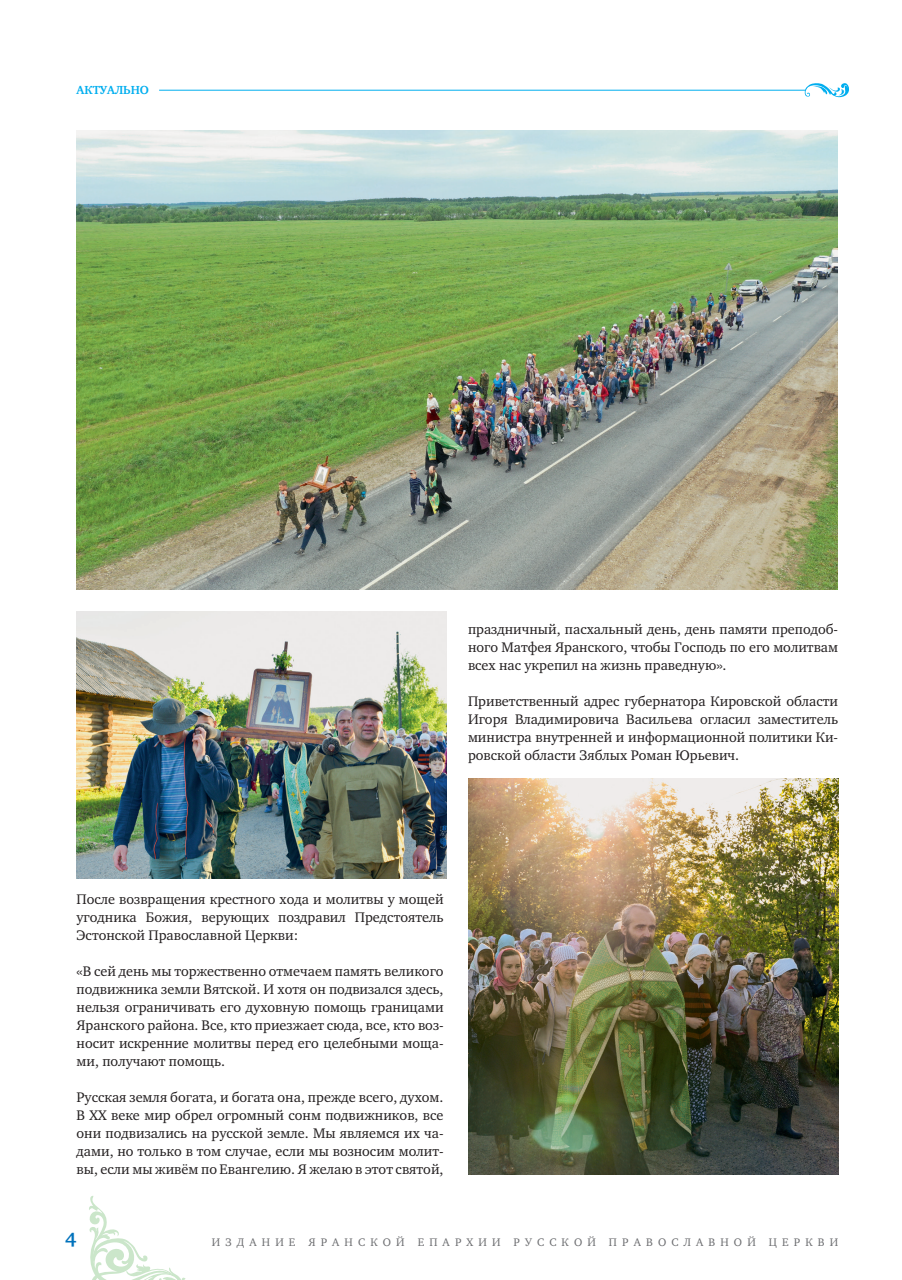
<style>
.page{position:relative;width:902px;height:1280px;background:#fff}
.page>*{position:absolute;margin:0;border:0;box-sizing:border-box;transform-origin:0 0}
.t1{font:700 19.5px "Charter C";color:#0072bc}
.t2{font:14.25px/18px "Charter C";color:#231f20;text-align:justify}
.t3{font:700 12px "Charter C";color:#00aeef}
.t4{font:11.25px "Charter C";letter-spacing:.46em;color:#6c6d70}
</style>
<div class="page">
<hr style="left:159px;top:90px;width:646px;height:1px;background:#00aeef">
<svg style="left:804px;top:83px;width:45px;height:14px"></svg>
<svg style="left:89px;top:1196px;width:97px;height:84px"></svg>
<img style="left:77px;top:130px;width:760px;height:459px">
<img style="left:77px;top:612px;width:369px;height:267px">
<img style="left:468px;top:778px;width:370px;height:396px">
<p class="t3" style="left:77px;top:84px;width:74px">АКТУАЛЬНО</p>
<p class="t2" style="left:468px;top:621px;width:371px">праздничный, пасхальный день, день памяти преподоб&shy;ного Матфея Яранского, чтобы Господь по его молитвам всех нас укрепил на жизнь праведную».</p>
<p class="t2" style="left:468px;top:693px;width:371px">Приветственный адрес губернатора Кировской области Игоря Владимировича Васильева огласил заместитель министра внутренней и информационной политики Ки&shy;ровской области Зяблых Роман Юрьевич.</p>
<p class="t2" style="left:77px;top:891px;width:368px">После возвращения крестного хода и молитвы у мощей угодника Божия, верующих поздравил Предстоятель Эстонской Православной Церкви:</p>
<p class="t2" style="left:77px;top:963px;width:368px">«В сей день мы торжественно отмечаем память великого подвижника земли Вятской. И хотя он подвизался здесь, нельзя ограничивать его духовную помощь границами Яранского района. Все, кто приезжает сюда, все, кто воз&shy;носит искренние молитвы перед его целебными моща&shy;ми, получают помощь.</p>
<p class="t2" style="left:77px;top:1089px;width:368px">Русская земля богата, и богата она, прежде всего, духом.<br>В ХХ веке мир обрел огромный сонм подвижников, все они подвизались на русской земле. Мы являемся их ча&shy;дами, но только в том случае, если мы возносим молит&shy;вы, если мы живём по Евангелию. Я желаю в этот святой,</p>
<h1 class="t1" style="left:65px;top:1229px;width:13px">4</h1>
<p class="t4" style="left:212px;top:1236px;width:627px">ИЗДАНИЕ ЯРАНСКОЙ ЕПАРХИИ РУССКОЙ ПРАВОСЛАВНОЙ ЦЕРКВИ</p>
</div>
